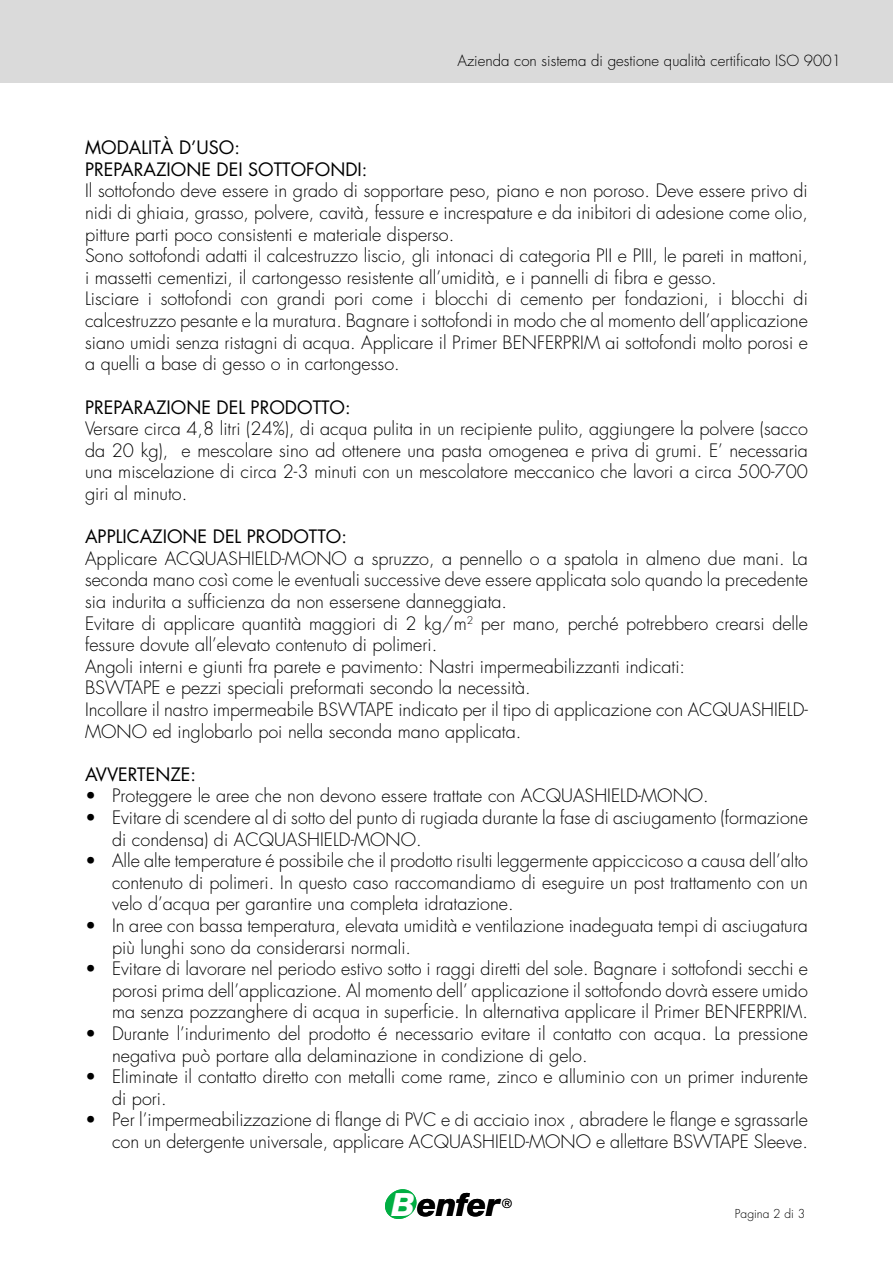
<style>
.page{position:relative;width:893px;height:1263px;background:#fff}
.page>*{position:absolute;margin:0;border:0;box-sizing:border-box;transform-origin:0 0}
.t1{font:italic 800 32.1px "Helvetica Neue";letter-spacing:-.02em;color:#000}
.t2{font:300 18px/21.6px "Futura";color:#000}
.t3{font:18px/21.6px "Futura CE";color:#000}
.t4{font:300 15px "Futura";color:#000}
.t5{font:300 12.15px "Futura";color:#000}
.t6{font:300 12px "Futura";color:#000}
.s1{color:#fff}
</style>
<div class="page">
<div style="left:0;top:0;width:893px;height:83px;background:#dadada"></div>
<svg style="left:385px;top:1189px;width:32px;height:30px"></svg>
<p class="t4" style="left:457px;top:51px;width:385px">Azienda con sistema di gestione qualità certificato ISO 9001</p>
<p class="t3" style="left:85px;top:137px;width:284px">MODALITÀ D’USO:<br>PREPARAZIONE DEI SOTTOFONDI:</p>
<p class="t2" style="left:85px;top:181px;width:724px">Il sottofondo deve essere in grado di sopportare peso, piano e non poroso. Deve essere privo di nidi di ghiaia, grasso, polvere, cavità, fessure e increspature e da inibitori di adesione come olio, pitture parti poco consistenti e materiale disperso.<br>Sono sottofondi adatti il calcestruzzo liscio, gli intonaci di categoria PII e PIII, le pareti in mattoni, i massetti cementizi, il cartongesso resistente all’umidità, e i pannelli di fibra e gesso.<br>Lisciare i sottofondi con grandi pori come i blocchi di cemento per fondazioni, i blocchi di calcestruzzo pesante e la muratura. Bagnare i sottofondi in modo che al momento dell’applicazione siano umidi senza ristagni di acqua. Applicare il Primer BENFERPRIM ai sottofondi molto porosi e a quelli a base di gesso o in cartongesso.</p>
<p class="t3" style="left:85px;top:396px;width:267px">PREPARAZIONE DEL PRODOTTO:</p>
<p class="t2" style="left:85px;top:418px;width:724px;text-align:justify">Versare circa 4,8 litri (24%), di acqua pulita in un recipiente pulito, aggiungere la polvere (sacco da 20 kg), e mescolare sino ad ottenere una pasta omogenea e priva di grumi. E’ necessaria una miscelazione di circa 2-3 minuti con un mescolatore meccanico che lavori a circa 500-700 giri al minuto.</p>
<p class="t3" style="left:85px;top:526px;width:263px">APPLICAZIONE DEL PRODOTTO:</p>
<p class="t2" style="left:85px;top:548px;width:724px">Applicare ACQUASHIELD-MONO a spruzzo, a pennello o a spatola in almeno due mani. La seconda mano così come le eventuali successive deve essere applicata solo quando la precedente sia indurita a sufficienza da non essersene danneggiata.<br>Evitare di applicare quantità maggiori di 2 kg/m<sup>2</sup> per mano, perché potrebbero crearsi delle fessure dovute all’elevato contenuto di polimeri.<br>Angoli interni e giunti fra parete e pavimento: Nastri impermeabilizzanti indicati:<br>BSWTAPE e pezzi speciali preformati secondo la necessità.<br>Incollare il nastro impermeabile BSWTAPE indicato per il tipo di applicazione con ACQUASHIELD-MONO ed inglobarlo poi nella seconda mano applicata.</p>
<p class="t3" style="left:85px;top:763px;width:113px">AVVERTENZE:</p>
<p class="t2" style="left:85px;top:785px;width:625px">• Proteggere le aree che non devono essere trattate con ACQUASHIELD-MONO.</p>
<p class="t2" style="left:112px;top:807px;width:697px;text-indent:-27px">• Evitare di scendere al di sotto del punto di rugiada durante la fase di asciugamento (formazione di condensa) di ACQUASHIELD-MONO.</p>
<p class="t2" style="left:112px;top:850px;width:697px;text-align:justify;text-indent:-27px">• Alle alte temperature é possibile che il prodotto risulti leggermente appiccicoso a causa dell’alto contenuto di polimeri. In questo caso raccomandiamo di eseguire un post trattamento con un velo d’acqua per garantire una completa idratazione.</p>
<p class="t2" style="left:112px;top:915px;width:697px;text-indent:-27px">• In aree con bassa temperatura, elevata umidità e ventilazione inadeguata tempi di asciugatura più lunghi sono da considerarsi normali.</p>
<p class="t2" style="left:112px;top:958px;width:697px;text-align:justify;text-indent:-27px">• Evitare di lavorare nel periodo estivo sotto i raggi diretti del sole. Bagnare i sottofondi secchi e porosi prima dell’applicazione. Al momento dell’ applicazione il sottofondo dovrà essere umido ma senza pozzanghere di acqua in superficie. In alternativa applicare il Primer BENFERPRIM.</p>
<p class="t2" style="left:112px;top:1023px;width:697px;text-indent:-27px">• Durante l’indurimento del prodotto é necessario evitare il contatto con acqua. La pressione negativa può portare alla delaminazione in condizione di gelo.</p>
<p class="t2" style="left:112px;top:1066px;width:697px;text-indent:-27px">• Eliminate il contatto diretto con metalli come rame, zinco e alluminio con un primer indurente di pori.</p>
<p class="t2" style="left:85px;top:1109px;width:724px;text-align:right">• Per l’impermeabilizzazione di flange di PVC e di acciaio inox , abradere le flange e sgrassarle con un detergente universale, applicare ACQUASHIELD-MONO e allettare BSWTAPE Sleeve.</p>
<h1 class="t1" style="left:391px;top:1185px;width:110px"><span class="s1">B</span>enfer</h1>
<p class="t5" style="left:502px;top:1196px;width:11px">®</p>
<p class="t6" style="left:735px;top:1206px;width:72px">Pagina 2 di 3</p>
</div>
